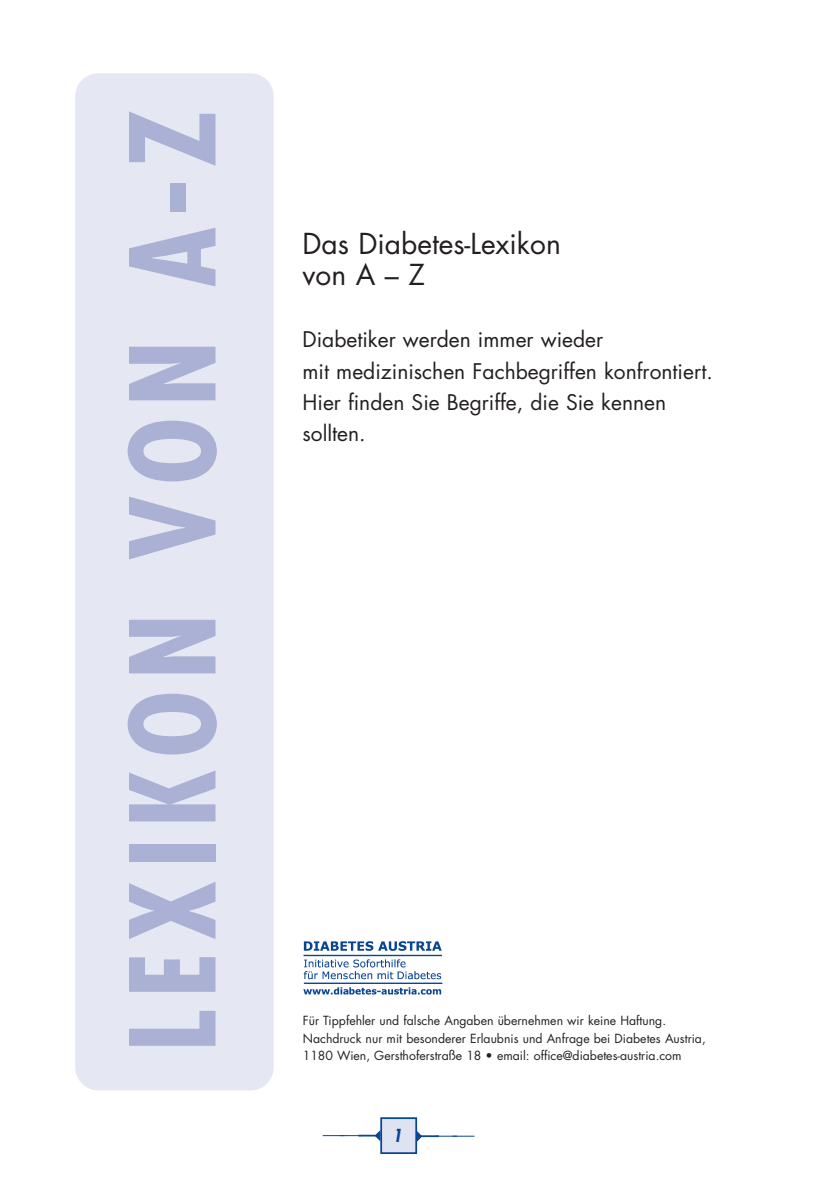
<style>
.page{position:relative;width:821px;height:1191px;background:#fff}
.page>*{position:absolute;margin:0;border:0;box-sizing:border-box;transform-origin:0 0}
.t1{font:700 condensed 114.62px "Futura";letter-spacing:.1em;color:#aab1d5}
.t2{font:28.18px/31.3px "Futura";color:#231f20}
.t3{font:21px/31.3px "Futura";color:#231f20}
.t4{font:italic 700 condensed 17.5px "Futura";color:#094594}
.t5{font:12.25px/17.5px "Futura";color:#231f20}
</style>
<div class="page">
<svg style="left:75px;top:73px;width:400px;height:1081px"></svg>
<h1 class="t1" style="left:123px;top:1052px;width:944px;rotate:-90deg">LEXIKON VON A-Z</h1>
<h2 class="t2" style="left:302px;top:230px;width:260px">Das Diabetes-Lexikon von A – Z</h2>
<h3 class="t3" style="left:302px;top:326px;width:412px">Diabetiker werden immer wieder<br>mit medizinischen Fachbegriffen konfrontiert.<br>Hier finden Sie Begriffe, die Sie kennen sollten.</h3>
<p class="t5" style="left:303px;top:1013px;width:404px">Für Tippfehler und falsche Angaben übernehmen wir keine Haftung.<br>Nachdruck nur mit besonderer Erlaubnis und Anfrage bei Diabetes Austria,<br>1180 Wien, Gersthoferstraße 18 • email: office@diabetes-austria.com</p>
<h3 class="t4" style="left:393px;top:1128px;width:10px">1</h3>
</div>
